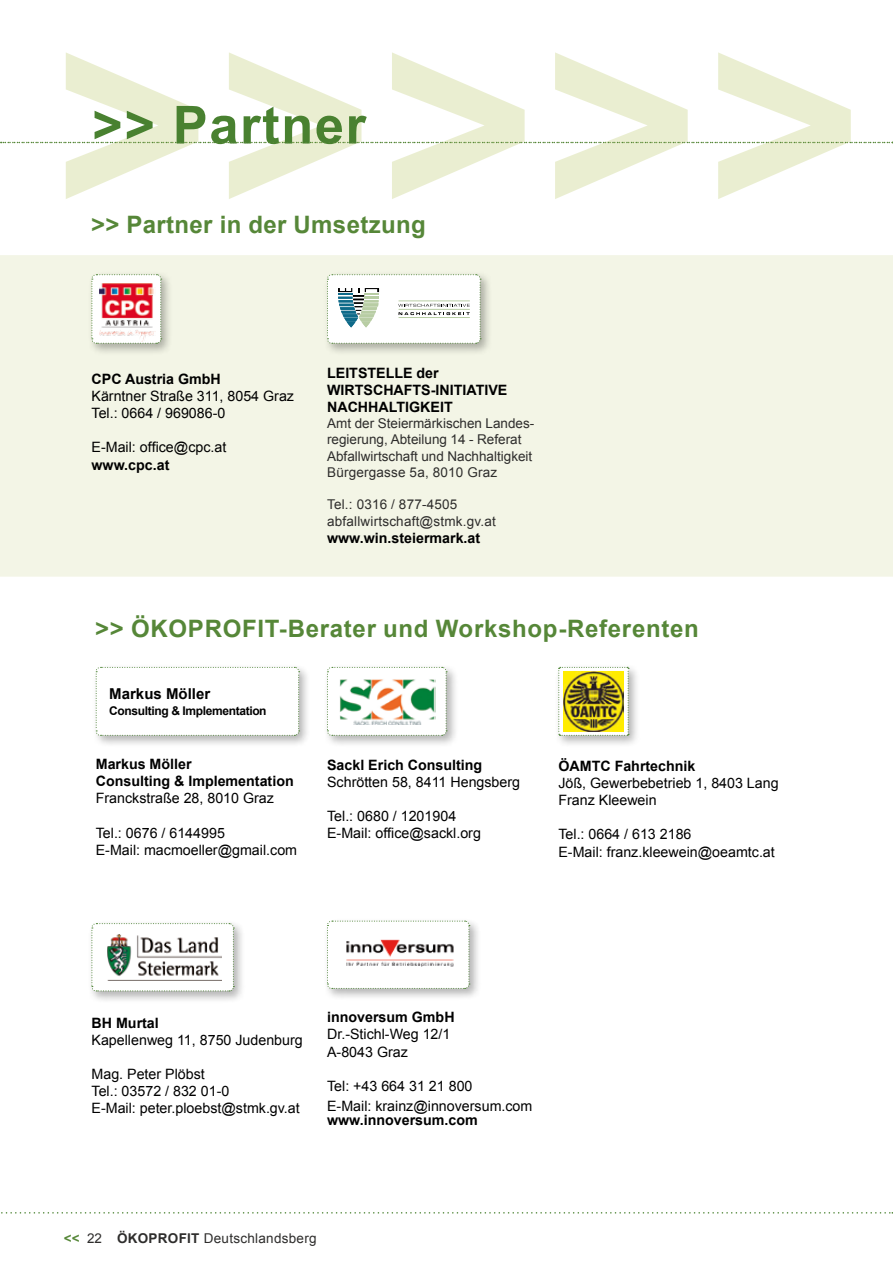
<style>
.page{position:relative;width:893px;height:1263px;background:#fff}
.page>*{position:absolute;margin:0;border:0;box-sizing:border-box;transform-origin:0 0}
.t1{font:700 270px "Arial";color:#c1cd75}
.t2{font:700 52.5px "Arial";letter-spacing:.03em;color:#498130}
.t3{font:700 24px "Arial";letter-spacing:.03em;color:#568738}
.t4{font:700 15px "Arial";color:#000}
.t5{font:14.25px/17.1px "Arial";color:#000}
.t6{font:700 14.25px/17.1px "Arial";color:#000}
.t7{font:13.5px/16.2px "Arial";color:#2e2d2c}
.t8{font:13.5px "Arial";letter-spacing:.02em;color:#2e2d2c}
.t9{font:700 12px "Arial";letter-spacing:-.03em;color:#000}
.s1{font-weight:700;color:#568738}
.s2{font-weight:700}
</style>
<div class="page">
<svg style="left:1px;top:1212px;width:892px;height:1px"></svg>
<svg style="left:0;top:142px;width:893px;height:1px"></svg>
<div style="left:0;top:255px;width:893px;height:322px;background:#f3f5e6"></div>
<div style="left:88px;top:271px;width:85px;height:85px;background:#000;opacity:.3"></div>
<svg style="left:91px;top:274px;width:71px;height:70px"></svg>
<div style="left:324px;top:271px;width:169px;height:85px;background:#000;opacity:.3"></div>
<svg style="left:327px;top:274px;width:154px;height:70px"></svg>
<div style="left:92px;top:663px;width:219px;height:85px;background:#000;opacity:.3"></div>
<svg style="left:95px;top:667px;width:205px;height:69px"></svg>
<div style="left:324px;top:663px;width:135px;height:85px;background:#000;opacity:.3"></div>
<svg style="left:327px;top:667px;width:120px;height:69px"></svg>
<div style="left:555px;top:663px;width:86px;height:85px;background:#000;opacity:.3"></div>
<img style="left:558px;top:667px;width:71px;height:69px">
<div style="left:88px;top:920px;width:158px;height:83px;background:#000;opacity:.3"></div>
<svg style="left:91px;top:923px;width:143px;height:69px"></svg>
<div style="left:324px;top:917px;width:157px;height:84px;background:#000;opacity:.3"></div>
<svg style="left:327px;top:920px;width:143px;height:69px"></svg>
<h1 class="t1" style="left:53px;top:-54px;width:812px">&gt;&gt;&gt;&gt;&gt;</h1>
<h3 class="t3" style="left:91px;top:208px;width:336px">&gt;&gt; Partner in der Umsetzung</h3>
<h2 class="t2" style="left:92px;top:90px;width:275px">&gt;&gt; Partner</h2>
<p class="t6" style="left:92px;top:371px;width:131px">CPC Austria GmbH</p>
<p class="t5" style="left:92px;top:388px;width:204px">Kärntner Straße 311, 8054 Graz<br>Tel.: 0664 / 969086-0</p>
<p class="t5" style="left:92px;top:439px;width:136px">E-Mail: office@cpc.at</p>
<p class="t6" style="left:92px;top:456px;width:79px">www.cpc.at</p>
<p class="t6" style="left:327px;top:365px;width:182px">LEITSTELLE der<br>WIRTSCHAFTS-INITIATIVE<br>NACHHALTIGKEIT</p>
<p class="t7" style="left:327px;top:415px;width:209px">Amt der Steiermärkischen Landes&shy;regierung, Abteilung 14 - Referat Abfallwirtschaft und Nachhaltigkeit Bürgergasse 5a, 8010 Graz</p>
<p class="t7" style="left:327px;top:496px;width:170px;line-height:17.1px">Tel.: 0316 / 877-4505 abfallwirtschaft@stmk.gv.at</p>
<p class="t6" style="left:327px;top:530px;width:155px">www.win.steiermark.at</p>
<h3 class="t3" style="left:95px;top:612px;width:605px">&gt;&gt; ÖKOPROFIT-Berater und Workshop-Referenten</h3>
<p class="t4" style="left:109px;top:683px;width:102px">Markus Möller</p>
<p class="t9" style="left:109px;top:703px;width:159px">Consulting &amp; Implementation</p>
<p class="t6" style="left:96px;top:756px;width:199px">Markus Möller<br>Consulting &amp; Implementation</p>
<p class="t5" style="left:96px;top:790px;width:180px">Franckstraße 28, 8010 Graz</p>
<p class="t5" style="left:96px;top:824px;width:203px">Tel.: 0676 / 6144995<br>E-Mail: macmoeller@gmail.com</p>
<p class="t6" style="left:327px;top:757px;width:157px">Sackl Erich Consulting</p>
<p class="t5" style="left:327px;top:773px;width:195px">Schrötten 58, 8411 Hengsberg</p>
<p class="t5" style="left:327px;top:808px;width:155px">Tel.: 0680 / 1201904<br>E-Mail: office@sackl.org</p>
<p class="t6" style="left:558px;top:758px;width:138px">ÖAMTC Fahrtechnik</p>
<p class="t5" style="left:558px;top:775px;width:222px">Jöß, Gewerbebetrieb 1, 8403 Lang<br>Franz Kleewein</p>
<p class="t5" style="left:558px;top:826px;width:218px">Tel.: 0664 / 613 2186<br>E-Mail: franz.kleewein@oeamtc.at</p>
<p class="t6" style="left:92px;top:1015px;width:69px">BH Murtal</p>
<p class="t5" style="left:92px;top:1031px;width:213px">Kapellenweg 11, 8750 Judenburg</p>
<p class="t5" style="left:92px;top:1066px;width:210px">Mag. Peter Plöbst<br>Tel.: 03572 / 832 01-0<br>E-Mail: peter.ploebst@stmk.gv.at</p>
<p class="t6" style="left:327px;top:1009px;width:129px">innoversum GmbH</p>
<p class="t5" style="left:327px;top:1026px;width:125px">Dr.-Stichl-Weg 12/1<br>A-8043 Graz</p>
<p class="t5" style="left:327px;top:1076px;width:207px;line-height:20.1px">Tel: +43 664 31 21 800<br>E-Mail: krainz@innoversum.com</p>
<p class="t6" style="left:327px;top:1112px;width:152px">www.innoversum.com</p>
<p class="t8" style="left:64px;top:1229px;width:254px"><span class="s1">&lt;&lt;</span> 22 <span class="s2">ÖKOPROFIT</span> Deutschlandsberg</p>
</div>
